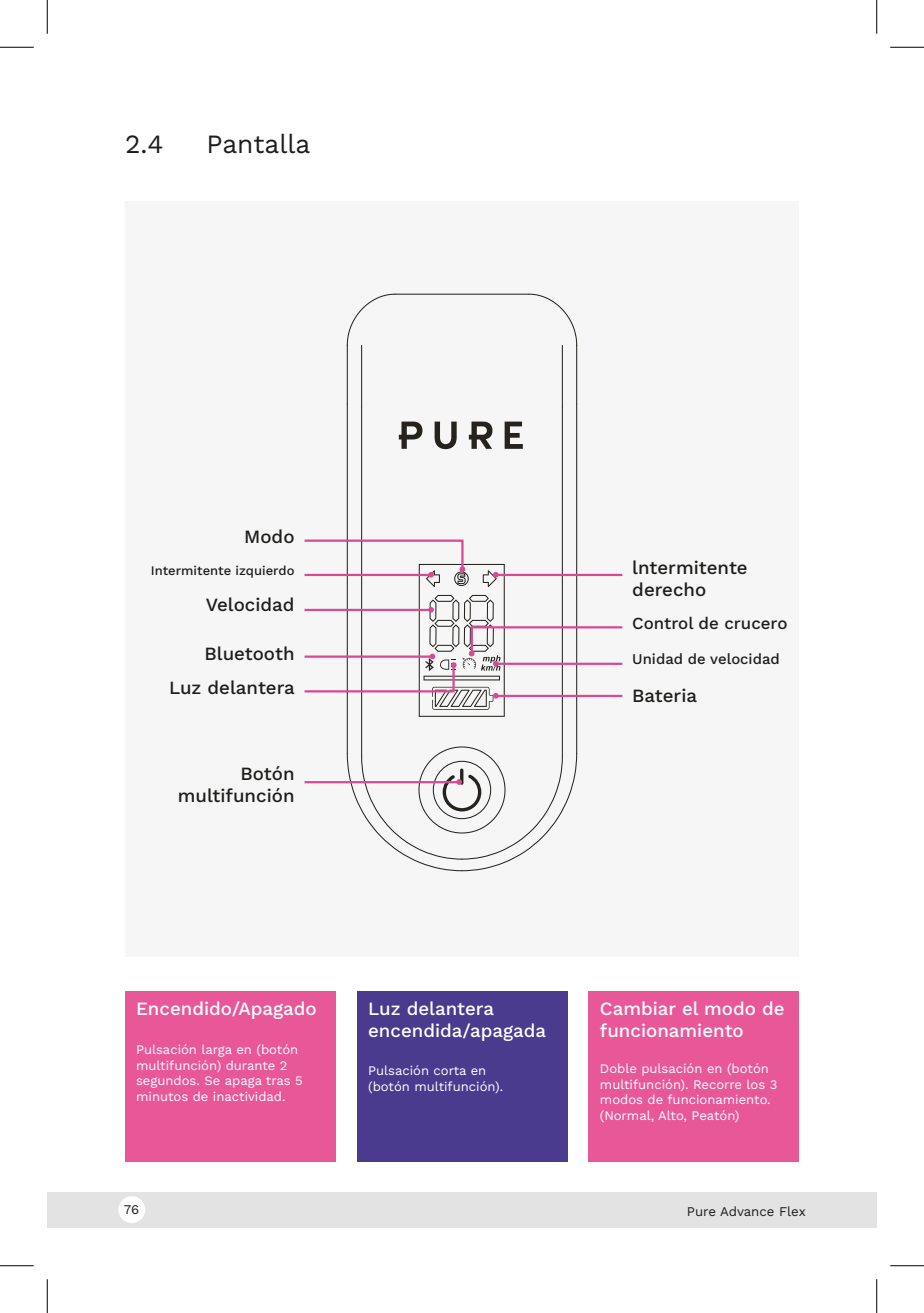
<style>
.page{position:relative;width:924px;height:1313px;background:#fff}
.page>*{position:absolute;margin:0;border:0;box-sizing:border-box;transform-origin:0 0}
.Sub_header{font:26.32px "Work Sans";color:#1d1d1b}
.t1{font:500 18.68px/22.5px "Work Sans";color:#1d1d1b}
.t2{font:500 18.68px/22.5px "Work Sans";color:#fff}
.t3{font:500 16.88px "Work Sans";color:#1d1d1b}
.t4{font:500 14.85px "Work Sans";color:#1d1d1b}
.t5{font:13.28px "Work Sans";color:#1d1d1b}
.Small_copy{font:13.05px/15.8px "Work Sans";color:#fff}
.t6{font:500 13.05px "Work Sans";color:#1d1d1b}
</style>
<div class="page">
<div style="left:47px;top:1192px;width:829px;height:35px;background:#e3e3e4"></div>
<div style="left:118px;top:1196px;width:27px;height:27px;background:#fff;border-radius:50%"></div>
<div style="left:125px;top:201px;width:674px;height:755px;background:#f6f6f6"></div>
<hr style="left:347px;top:404px;width:1px;height:349px;background:#26231f">
<hr style="left:576px;top:404px;width:1px;height:349px;background:#26231f">
<hr style="left:395px;top:294px;width:134px;height:1px;background:#26231f">
<hr style="left:361px;top:345px;width:1px;height:62px;background:#26231f">
<hr style="left:361px;top:407px;width:1px;height:349px;background:#26231f">
<hr style="left:562px;top:407px;width:1px;height:349px;background:#26231f">
<hr style="left:562px;top:345px;width:1px;height:62px;background:#26231f">
<hr style="left:347px;top:345px;width:1px;height:59px;background:#26231f">
<hr style="left:576px;top:345px;width:1px;height:59px;background:#26231f">
<svg style="left:528px;top:293px;width:50px;height:53px"></svg>
<svg style="left:346px;top:293px;width:50px;height:53px"></svg>
<svg style="left:504px;top:421px;width:19px;height:28px"></svg>
<svg style="left:469px;top:421px;width:23px;height:28px"></svg>
<svg style="left:434px;top:421px;width:23px;height:28px"></svg>
<svg style="left:399px;top:421px;width:23px;height:28px"></svg>
<div style="left:125px;top:991px;width:210px;height:171px;background:#e85899"></div>
<div style="left:357px;top:991px;width:210px;height:171px;background:#4a3b8f"></div>
<div style="left:588px;top:991px;width:210px;height:171px;background:#e85899"></div>
<hr style="left:304px;top:781px;width:155px;height:2px;background:#d74b95">
<svg style="left:346px;top:752px;width:232px;height:120px"></svg>
<svg style="left:304px;top:538px;width:319px;height:179px"></svg>
<hr style="left:0;top:47px;width:34px;height:1px;background:#000">
<hr style="left:890px;top:47px;width:34px;height:1px;background:#000">
<hr style="left:0;top:1265px;width:34px;height:1px;background:#000">
<hr style="left:890px;top:1265px;width:34px;height:1px;background:#000">
<hr style="left:47px;top:0;width:1px;height:34px;background:#000">
<hr style="left:47px;top:1279px;width:1px;height:34px;background:#000">
<hr style="left:876px;top:0;width:1px;height:34px;background:#000">
<hr style="left:876px;top:1279px;width:1px;height:34px;background:#000">
<p class="Sub_header" style="left:125px;top:124px;width:40px">2.4</p>
<p class="Sub_header" style="left:206px;top:124px;width:106px">Pantalla</p>
<p class="t1" style="left:244px;top:524px;width:52px">Modo</p>
<p class="t6" style="left:151px;top:561px;width:145px">Intermitente izquierdo</p>
<p class="t1" style="left:206px;top:593px;width:90px">Velocidad</p>
<p class="t1" style="left:204px;top:641px;width:92px">Bluetooth</p>
<p class="t1" style="left:169px;top:675px;width:127px">Luz delantera</p>
<p class="t1" style="left:178px;top:761px;width:118px;text-align:right">Botón multifunción</p>
<p class="t1" style="left:632px;top:555px;width:117px">lntermitente derecho</p>
<p class="t3" style="left:632px;top:611px;width:157px">Control de crucero</p>
<p class="t4" style="left:632px;top:648px;width:149px">Unidad de velocidad</p>
<p class="t1" style="left:632px;top:683px;width:66px">Bateria</p>
<p class="t2" style="left:136px;top:996px;width:182px">Encendido/Apagado</p>
<p class="t2" style="left:600px;top:996px;width:186px">Cambiar el modo de funcionamiento</p>
<p class="Small_copy" style="left:368px;top:1062px;width:136px">Pulsación corta en (botón multifunción).</p>
<p class="t2" style="left:368px;top:996px;width:179px">Luz delantera encendida/apagada</p>
<p class="Small_copy" style="left:136px;top:1041px;width:168px">Pulsación larga en (botón multifunción) durante 2 segundos. Se apaga tras 5 minutos de inactividad.</p>
<p class="Small_copy" style="left:600px;top:1060px;width:179px">Doble pulsación en (botón multifunción). Recorre los 3 modos de funcionamiento. (Normal, Alto, Peatón)</p>
<p class="t5" style="left:124px;top:1199px;width:17px">76</p>
<p class="t5" style="left:687px;top:1201px;width:120px">Pure Advance Flex</p>
</div>
